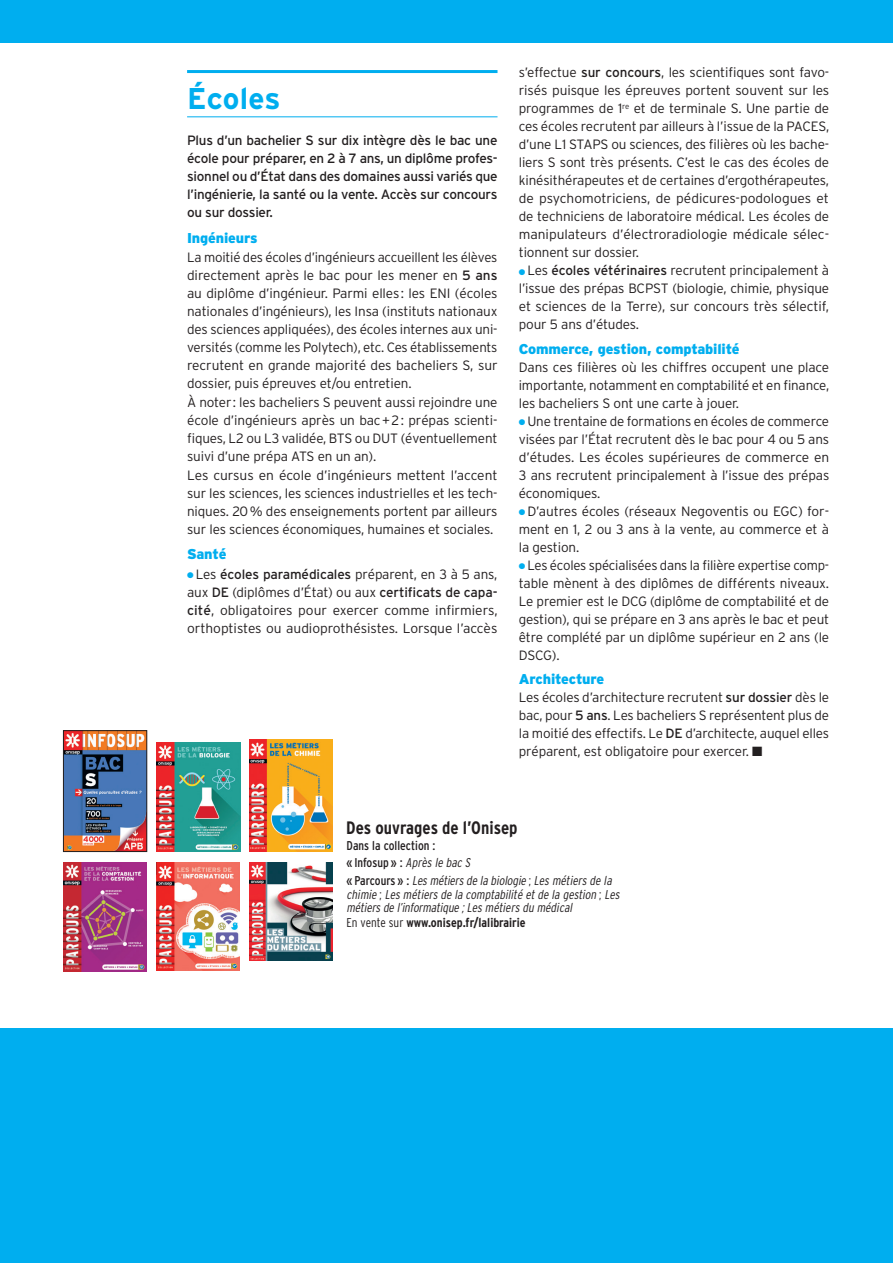
<style>
.page{position:relative;width:893px;height:1263px;background:#fff}
.page>*{position:absolute;margin:0;border:0;box-sizing:border-box;transform-origin:0 0}
.A_T3{font:700 30px "Interstate";letter-spacing:.01em;color:#00aeef}
.Informer_titre{font:700 condensed 18px "Interstate";color:#231f20}
.A_T4{font:900 14.25px "Interstate";letter-spacing:-.01em;color:#00aeef}
.A_TexteCourant{font:300 13.5px/18px "Interstate";letter-spacing:-.01em;color:#231f20;text-align:justify}
.A_intro{font:13.5px/18px "Interstate";letter-spacing:-.02em;color:#231f20;text-align:justify}
.Collection_titre{font:italic 300 condensed 12.75px/13.5px "Interstate";color:#231f20}
.Collection_titre-2{font:700 condensed 12.75px "Interstate";color:#231f20}
.Collection_titre-3{font:condensed 12.75px "Interstate";color:#231f20}
.s1{font-weight:400}
.s2{color:#00aeef}
.s3{font-weight:400;font-style:normal}
.s4{font-style:normal}
.s5{font-weight:300}
</style>
<div class="page">
<hr style="left:187px;top:70px;width:310px;height:3px;background:#00aeef">
<hr style="left:187px;top:117px;width:310px;height:1px;background:#00aeef">
<div style="left:0;top:0;width:893px;height:43px;background:#00aeef"></div>
<div style="left:0;top:1028px;width:893px;height:235px;background:#00aeef"></div>
<img style="left:250px;top:740px;width:82px;height:112px">
<img style="left:249px;top:862px;width:83px;height:98px">
<img style="left:64px;top:862px;width:82px;height:109px">
<img style="left:157px;top:743px;width:83px;height:109px">
<img style="left:65px;top:732px;width:80px;height:118px">
<div style="left:63px;top:730px;width:84px;height:122px;border:1px solid #231f20"></div>
<img style="left:157px;top:862px;width:82px;height:109px">
<p class="A_T3" style="left:187px;top:80px;width:95px">Écoles</p>
<p class="A_intro" style="left:187px;top:131px;width:312px">Plus d’un bachelier S sur dix intègre dès le bac une école pour préparer, en 2 à 7 ans, un diplôme profes&shy;sionnel ou d’État dans des domaines aussi variés que l’ingénierie, la santé ou la vente. Accès sur concours ou sur dossier.</p>
<p class="A_T4" style="left:187px;top:229px;width:72px">Ingénieurs</p>
<p class="A_TexteCourant" style="left:187px;top:248px;width:312px">La moitié des écoles d’ingénieurs accueillent les élèves directement après le bac pour les mener en <span class="s1">5 ans </span>au diplôme d’ingénieur. Parmi elles: les ENI (écoles nationales d’ingénieurs), les Insa (instituts nationaux des sciences appliquées), des écoles internes aux uni&shy;versités (comme les Polytech), etc. Ces établissements recrutent en grande majorité des bacheliers S, sur dossier, puis épreuves et/ou entretien.</p>
<p class="A_TexteCourant" style="left:187px;top:393px;width:312px">À noter : les bacheliers S peuvent aussi rejoindre une école d’ingénieurs après un bac+2: prépas scienti&shy;fiques, L2 ou L3 validée, BTS ou DUT (éventuellement suivi d’une prépa ATS en un an).</p>
<p class="A_TexteCourant" style="left:187px;top:466px;width:312px">Les cursus en école d’ingénieurs mettent l’accent sur les sciences, les sciences industrielles et les tech&shy;niques. 20% des enseignements portent par ailleurs sur les sciences économiques, humaines et sociales.</p>
<p class="A_T4" style="left:187px;top:546px;width:41px">Santé</p>
<p class="A_TexteCourant" style="left:187px;top:565px;width:312px"><span class="s2">●</span> Les <span class="s1">écoles paramédicales</span> préparent, en 3 à 5 ans, aux <span class="s1">DE</span> (diplômes d’État) ou aux <span class="s1">certificats de capa&shy;cité</span>, obligatoires pour exercer comme infirmiers, orthoptistes ou audioprothésistes. Lorsque l’accès</p>
<p class="A_TexteCourant" style="left:519px;top:63px;width:312px">s’effectue <span class="s1">sur concours</span>, les scientifiques sont favo&shy;risés puisque les épreuves portent souvent sur les programmes de 1<sup>re</sup> et de terminale S. Une partie de ces écoles recrutent par ailleurs à l’issue de la PACES, d’une L1 STAPS ou sciences, des filières où les bache&shy;liers S sont très présents. C’est le cas des écoles de kinésithérapeutes et de certaines d’ergothérapeutes, de psychomotriciens, de pédicures-podologues et de techniciens de laboratoire médical. Les écoles de manipulateurs d’électroradiologie médicale sélec&shy;tionnent sur dossier.</p>
<p class="A_TexteCourant" style="left:519px;top:261px;width:312px"><span class="s2">●</span> Les <span class="s1">écoles vétérinaires</span> recrutent principalement à l’issue des prépas BCPST (biologie, chimie, physique et sciences de la Terre), sur concours très sélectif, pour 5 ans d’études.</p>
<p class="A_T4" style="left:519px;top:340px;width:222px">Commerce, gestion, comptabilité</p>
<p class="A_TexteCourant" style="left:519px;top:358px;width:312px">Dans ces filières où les chiffres occupent une place importante, notamment en comptabilité et en finance, les bacheliers S ont une carte à jouer.</p>
<p class="A_TexteCourant" style="left:519px;top:412px;width:312px"><span class="s2">●</span> Une trentaine de formations en écoles de commerce visées par l’État recrutent dès le bac pour 4 ou 5 ans d’études. Les écoles supérieures de commerce en 3 ans recrutent principalement à l’issue des prépas économiques.</p>
<p class="A_TexteCourant" style="left:519px;top:502px;width:312px"><span class="s2">●</span> D’autres écoles (réseaux Negoventis ou EGC) for&shy;ment en 1, 2 ou 3 ans à la vente, au commerce et à la gestion.</p>
<p class="A_TexteCourant" style="left:519px;top:556px;width:312px"><span class="s2">●</span> Les écoles spécialisées dans la filière expertise comp&shy;table mènent à des diplômes de différents niveaux.<br>Le premier est le DCG (diplôme de comptabilité et de gestion), qui se prépare en 3 ans après le bac et peut être complété par un diplôme supérieur en 2 ans (le DSCG).</p>
<p class="A_T4" style="left:519px;top:670px;width:87px">Architecture</p>
<p class="A_TexteCourant" style="left:519px;top:688px;width:312px">Les écoles d’architecture recrutent <span class="s1">sur dossier</span> dès le bac, pour <span class="s1">5 ans</span>. Les bacheliers S représentent plus de la moitié des effectifs. Le <span class="s1">DE</span> d’architecte, auquel elles préparent, est obligatoire pour exercer. ■</p>
<p class="Informer_titre" style="left:346px;top:817px;width:173px">Des ouvrages de l’Onisep</p>
<p class="Collection_titre-3" style="left:347px;top:837px;width:91px">Dans la collection :</p>
<p class="Collection_titre" style="left:347px;top:856px;width:128px"><span class="s3">« Infosup » :</span> Aprèsle bac S</p>
<p class="Collection_titre" style="left:347px;top:874px;width:277px"><span class="s3">« P a r c o u r s » :</span> Lesmétiersde la biologie <span class="s4">;</span> Lesmétiersde la chimie <span class="s4">;</span> Lesmétiersde la comptabilité etde la gestion <span class="s4">;</span> Les métiersde l’informatique ;Lesmétiersdu médical</p>
<p class="Collection_titre-2" style="left:347px;top:915px;width:181px"><span class="s5">En vente sur</span> www.onisep.fr/lalibrairie</p>
</div>
